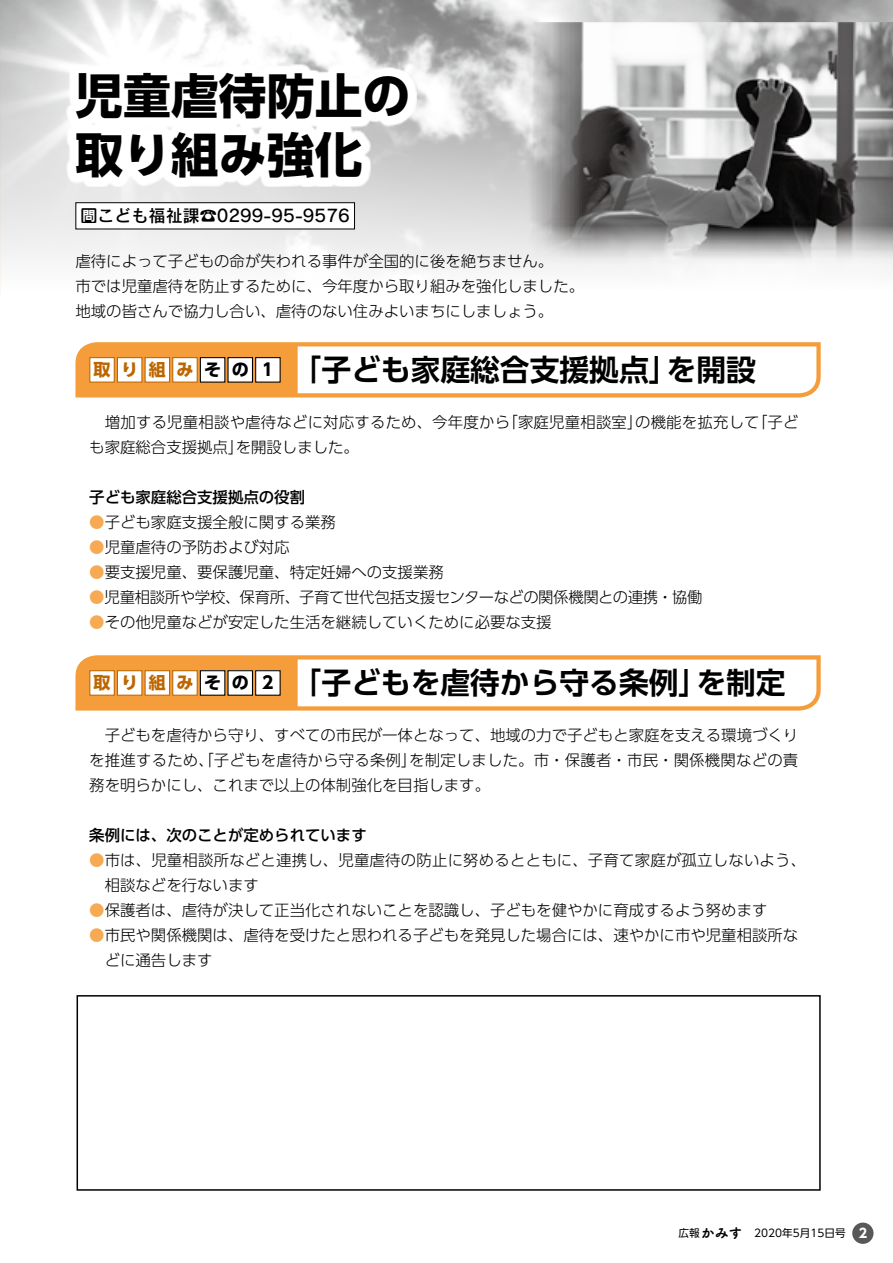
<style>
.page{position:relative;width:893px;height:1263px;background:#fff}
.page>*{position:absolute;margin:0;border:0;box-sizing:border-box;transform-origin:0 0}
.t1{font:700 47.85px/58.5px "UD Shin Go Pr 6";color:#000}
.t2{font:700 29.7px "UD Shin Go Pr 6 De";color:#000}
.t3{font:16.95px "Rodin Pro DB";color:#000}
.t4{font:700 16.95px "UD Shin Go Pr 6";color:#bd6600}
.t5{font:700 16.95px "UD Shin Go Pr 6";color:#000}
.t6{font:300 15.45px/25px "UD Shin Go Pro";color:#000}
.t7{font:300 15.45px "UD Shin Go Pro";letter-spacing:-.025em;color:#000}
.t8{font:500 15.45px "UD Shin Go Pro";color:#000}
.t9{font:13.8px "Tsuku A Rd Gothic Std E";color:#000}
.t10{font:700 12.75px "UD Shin Go Pro";color:#fff}
.t11{font:10.65px "UD Shin Go Pro";color:#000}
.s1{color:#f5aa53}
.s2{font-family:"UD Shin Go Pr 6";font-size:10.65px}
</style>
<div class="page">
<img style="left:0;top:0;width:893px;height:289px">
<img style="left:525px;top:22px;width:368px;height:245px">
<div style="left:67px;top:64px;width:350px;height:123px;background:#fff"></div>
<div style="left:77px;top:995px;width:744px;height:196px;border:2px solid #000"></div>
<svg style="left:75px;top:342px;width:746px;height:55px"></svg>
<div style="left:89px;top:357px;width:26px;height:26px;background:#fff;border:1px solid #bd6600"></div>
<div style="left:117px;top:357px;width:25px;height:26px;background:#fff;border:1px solid #bd6600"></div>
<div style="left:145px;top:357px;width:25px;height:26px;background:#fff;border:1px solid #bd6600"></div>
<div style="left:172px;top:357px;width:26px;height:26px;background:#fff;border:1px solid #bd6600"></div>
<div style="left:200px;top:358px;width:25px;height:24px;background:#fff"></div>
<div style="left:200px;top:357px;width:25px;height:26px;border:1px solid #000"></div>
<div style="left:228px;top:358px;width:24px;height:24px;background:#fff"></div>
<div style="left:227px;top:357px;width:26px;height:26px;border:1px solid #000"></div>
<div style="left:256px;top:358px;width:24px;height:24px;background:#fff"></div>
<div style="left:255px;top:357px;width:26px;height:26px;border:1px solid #000"></div>
<svg style="left:75px;top:655px;width:746px;height:56px"></svg>
<div style="left:89px;top:670px;width:26px;height:26px;background:#fff;border:1px solid #bd6600"></div>
<div style="left:117px;top:670px;width:25px;height:26px;background:#fff;border:1px solid #bd6600"></div>
<div style="left:145px;top:670px;width:25px;height:26px;background:#fff;border:1px solid #bd6600"></div>
<div style="left:172px;top:670px;width:26px;height:26px;background:#fff;border:1px solid #bd6600"></div>
<div style="left:200px;top:671px;width:25px;height:24px;background:#fff"></div>
<div style="left:200px;top:670px;width:25px;height:26px;border:1px solid #000"></div>
<div style="left:228px;top:671px;width:24px;height:24px;background:#fff"></div>
<div style="left:227px;top:670px;width:26px;height:26px;border:1px solid #000"></div>
<div style="left:256px;top:671px;width:24px;height:24px;background:#fff"></div>
<div style="left:255px;top:670px;width:26px;height:26px;border:1px solid #000"></div>
<div style="left:76px;top:203px;width:278px;height:26px;background:#fff"></div>
<div style="left:75px;top:202px;width:280px;height:27px;border:1px solid #000"></div>
<div style="left:852px;top:1222px;width:21px;height:22px;background:#595757;border-radius:50%"></div>
<h1 class="t1" style="left:75px;top:66px;width:336px">児童虐待防止の取り組み強化</h1>
<p class="t3" style="left:81px;top:205px;width:271px">問こども福祉課☎0299-95-9576</p>
<p class="t6" style="left:75px;top:248px;width:510px">虐待によって子どもの命が失われる事件が全国的に後を絶ちません。<br>市では児童虐待を防止するために、今年度から取り組みを強化しました。地域の皆さんで協力し合い、虐待のない住みよいまちにしましょう。</p>
<p class="t4" style="left:94px;top:356px;width:19px">取</p>
<p class="t4" style="left:121px;top:356px;width:19px">り</p>
<p class="t4" style="left:149px;top:356px;width:19px">組</p>
<p class="t4" style="left:176px;top:356px;width:19px">み</p>
<p class="t5" style="left:204px;top:356px;width:19px">そ</p>
<p class="t5" style="left:232px;top:356px;width:19px">の</p>
<p class="t5" style="left:262px;top:356px;width:13px">1</p>
<h2 class="t2" style="left:292px;top:346px;width:388px">「子ども家庭総合支援拠点」</h2>
<h2 class="t2" style="left:667px;top:346px;width:91px">を開設</h2>
<p class="t6" style="left:89px;top:409px;width:422px;text-align:center">　増加する児童相談や虐待などに対応するため、今年度からを開設しました。</p>
<p class="t6" style="left:752px;top:409px;width:48px">「子ど</p>
<p class="t6" style="left:502px;top:409px;width:142px">「家庭児童相談室」</p>
<p class="t6" style="left:635px;top:409px;width:126px">の機能を拡充して</p>
<p class="t6" style="left:89px;top:434px;width:156px">も家庭総合支援拠点」</p>
<p class="t8" style="left:89px;top:485px;width:217px">子ども家庭総合支援拠点の役割</p>
<p class="t6" style="left:89px;top:509px;width:248px"><span class="s1">●</span>子ども家庭支援全般に関する業務</p>
<p class="t6" style="left:89px;top:534px;width:202px"><span class="s1">●</span>児童虐待の予防および対応</p>
<p class="t6" style="left:89px;top:559px;width:356px"><span class="s1">●</span>要支援児童、要保護児童、特定妊婦への支援業務</p>
<p class="t7" style="left:89px;top:585px;width:615px"><span class="s1">●</span>児童相談所や学校、保育所、子育て世代包括支援センターなどの関係機関との連携・協働</p>
<p class="t6" style="left:89px;top:609px;width:464px"><span class="s1">●</span>その他児童などが安定した生活を継続していくために必要な支援</p>
<p class="t4" style="left:94px;top:669px;width:19px">取</p>
<p class="t4" style="left:121px;top:669px;width:19px">り</p>
<p class="t4" style="left:149px;top:669px;width:19px">組</p>
<p class="t4" style="left:176px;top:669px;width:19px">み</p>
<p class="t5" style="left:204px;top:669px;width:19px">そ</p>
<p class="t5" style="left:232px;top:669px;width:19px">の</p>
<p class="t5" style="left:262px;top:669px;width:13px">2</p>
<h2 class="t2" style="left:292px;top:659px;width:418px">「子どもを虐待から守る条例」</h2>
<h2 class="t2" style="left:696px;top:659px;width:91px">を制定</h2>
<p class="t6" style="left:89px;top:722px;width:711px;text-align:right">　子どもを虐待から守り、すべての市民が一体となって、地域の力で子どもと家庭を支える環境づくりを制定しました。市・保護者・市民・関係機関などの責</p>
<p class="t6" style="left:89px;top:747px;width:402px">を推進するため、「子どもを虐待から守る条例」<br>務を明らかにし、これまで以上の体制強化を目指します。</p>
<p class="t8" style="left:89px;top:823px;width:279px">条例には、次のことが定められています</p>
<p class="t6" style="left:105px;top:847px;width:703px;text-indent:-15px"><span class="s1">●</span>市は、児童相談所などと連携し、児童虐待の防止に努めるとともに、子育て家庭が孤立しないよう、相談などを行ないます</p>
<p class="t6" style="left:89px;top:897px;width:680px"><span class="s1">●</span>保護者は、虐待が決して正当化されないことを認識し、子どもを健やかに育成するよう努めます</p>
<p class="t6" style="left:105px;top:922px;width:695px;text-indent:-15px"><span class="s1">●</span>市民や関係機関は、虐待を受けたと思われる子どもを発見した場合には、速やかに市や児童相談所などに通告します</p>
<p class="t9" style="left:679px;top:1222px;width:65px"><span class="s2">広報</span>かみす</p>
<p class="t11" style="left:754px;top:1224px;width:93px">2020年5月15日号</p>
<p class="t10" style="left:859px;top:1223px;width:10px">2</p>
</div>
